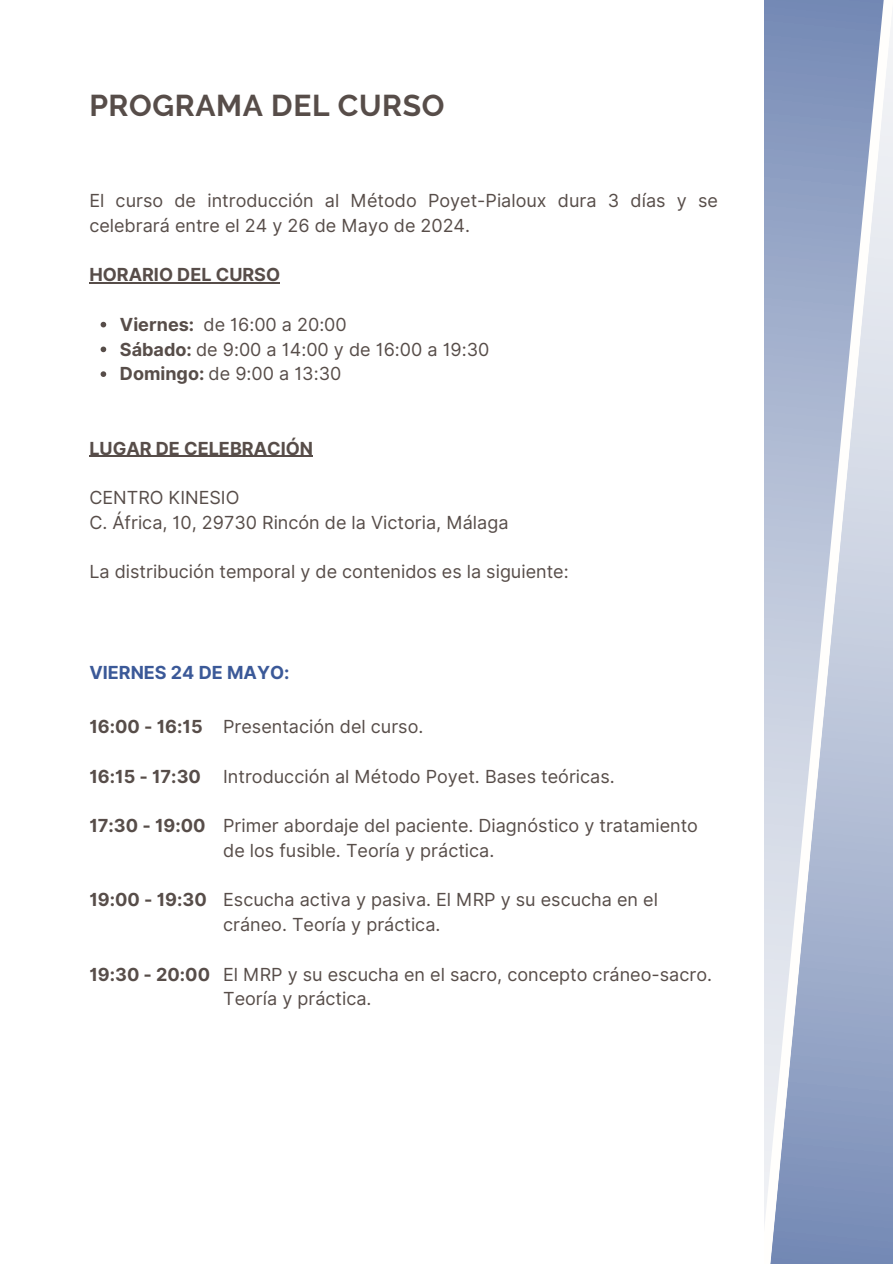
<style>
.page{position:relative;width:893px;height:1264px;background:#fff}
.page>*{position:absolute;margin:0;border:0;box-sizing:border-box;transform-origin:0 0}
.t1{font:700 30px "Raleway";letter-spacing:.02em;color:#574d49}
.t2{font:18px/24.8px "Inter";color:#574d49}
.t3{font:700 18px "Inter";color:#574d49}
.t4{font:700 18px "Inter";color:#3b5998}
.s1{font-weight:700}
</style>
<div class="page">
<svg style="left:769px;top:0;width:123px;height:1263px;background:#aebad3"></svg>
<hr style="left:89px;top:282px;width:191px;height:1px;background:#574d49">
<svg style="left:101px;top:322px;width:5px;height:5px"></svg>
<svg style="left:101px;top:346px;width:5px;height:6px"></svg>
<svg style="left:101px;top:371px;width:5px;height:6px"></svg>
<hr style="left:89px;top:456px;width:224px;height:1px;background:#574d49">
<p class="t1" style="left:89px;top:88px;width:356px">PROGRAMA DEL CURSO</p>
<p class="t2" style="left:89px;top:188px;width:630px">El curso de introducción al Método Poyet-Pialoux dura 3 días y se celebrará entre el 24 y 26 de Mayo de 2024.</p>
<p class="t3" style="left:89px;top:264px;width:192px">HORARIO DEL CURSO</p>
<p class="t2" style="left:120px;top:312px;width:371px"><span class="s1">Viernes:</span> de 16:00 a 20:00<br><span class="s1">Sábado:</span> de 9:00 a 14:00 y de 16:00 a 19:30<br><span class="s1">Domingo:</span> de 9:00 a 13:30</p>
<p class="t3" style="left:89px;top:437px;width:225px">LUGAR DE CELEBRACIÓN</p>
<p class="t2" style="left:89px;top:485px;width:420px">CENTRO KINESIO<br>C. África, 10, 29730 Rincón de la Victoria, Málaga</p>
<p class="t2" style="left:89px;top:559px;width:481px">La distribución temporal y de contenidos es la siguiente:</p>
<p class="t4" style="left:89px;top:662px;width:202px">VIERNES 24 DE MAYO:</p>
<h1 class="t3" style="left:89px;top:715px;width:115px">16:00 - 16:15</h1>
<h2 class="t3" style="left:89px;top:765px;width:113px">16:15 - 17:30</h2>
<h3 class="t3" style="left:89px;top:814px;width:118px">17:30 - 19:00</h3>
<h3 class="t3" style="left:89px;top:889px;width:119px">19:00 - 19:30</h3>
<h3 class="t3" style="left:89px;top:963px;width:122px">19:30 - 20:00</h3>
<h3 class="t2" style="left:223px;top:714px;width:202px">Presentación del curso.</h3>
<h3 class="t2" style="left:223px;top:763px;width:393px">Introducción al Método Poyet. Bases teóricas.</h3>
<p class="t2" style="left:223px;top:813px;width:476px">Primer abordaje del paciente. Diagnóstico y tratamiento de los fusible. Teoría y práctica.</p>
<p class="t2" style="left:223px;top:887px;width:436px">Escucha activa y pasiva. El MRP y su escucha en el cráneo. Teoría y práctica.</p>
<p class="t2" style="left:223px;top:961px;width:490px">El MRP y su escucha en el sacro, concepto cráneo-sacro.<br>Teoría y práctica.</p>
</div>
